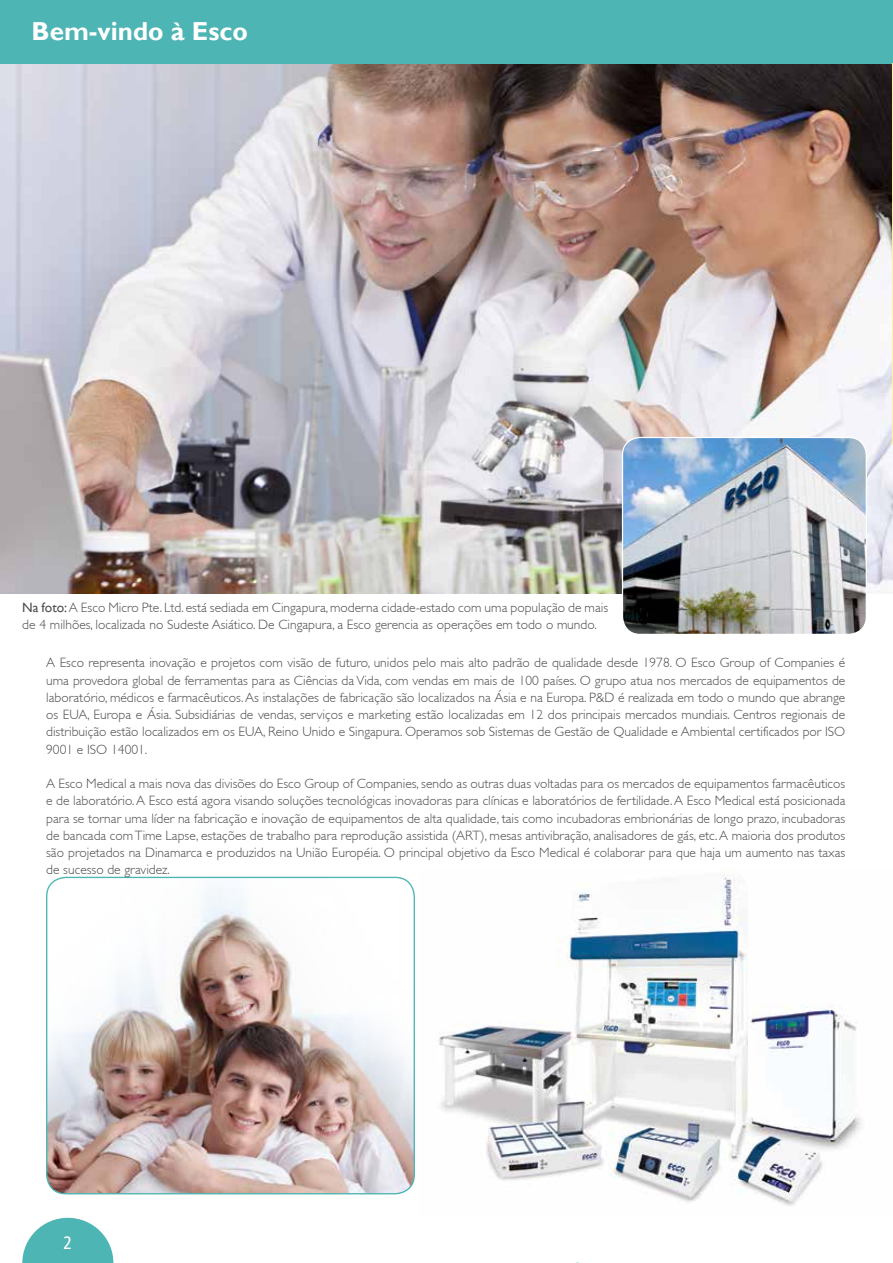
<style>
.page{position:relative;width:893px;height:1263px;background:#fff}
.page>*{position:absolute;margin:0;border:0;box-sizing:border-box;transform-origin:0 0}
.t1{font:700 25.95px "Gill Sans";color:#fff}
.t2{font:condensed 18px "Frutiger LT";color:#fff}
.t3{font:300 13.5px/17.2px "Gill Sans";color:#4c4c4e;text-align:justify}
.s1{font-weight:400}
</style>
<div class="page">
<svg style="left:22px;top:1218px;width:91px;height:45px"></svg>
<img style="left:0;top:64px;width:893px;height:530px">
<div style="left:0;top:0;width:893px;height:64px;background:#4db5b3"></div>
<hr style="left:892px;top:64px;width:1px;height:380px;background:#fcf2b1">
<img style="left:622px;top:437px;width:244px;height:196px">
<div style="left:622px;top:437px;width:245px;height:198px;border:1px solid #fff;border-radius:18px"></div>
<img style="left:439px;top:868px;width:422px;height:338px">
<img style="left:47px;top:877px;width:367px;height:317px">
<div style="left:46px;top:877px;width:369px;height:317px;border:1px solid #4db5b3;border-radius:19px"></div>
<h1 class="t1" style="left:32px;top:16px;width:218px">Bem-vindo à Esco</h1>
<p class="t3" style="left:22px;top:599px;width:587px"><span class="s1">Na foto:</span> A Esco Micro Pte. Ltd. está sediada em Cingapura, moderna cidade-estado com uma população de mais de 4 milhões, localizada no Sudeste Asiático. De Cingapura, a Esco gerencia as operações em todo o mundo.</p>
<p class="t3" style="left:46px;top:654px;width:801px">A Esco representa inovação e projetos com visão de futuro, unidos pelo mais alto padrão de qualidade desde 1978. O Esco Group of Companies é uma provedora global de ferramentas para as Ciências da Vida, com vendas em mais de 100 países. O grupo atua nos mercados de equipamentos de laboratório, médicos e farmacêuticos. As instalações de fabricação são localizados na Ásia e na Europa. P&amp;D é realizada em todo o mundo que abrange os EUA, Europa e Ásia. Subsidiárias de vendas, serviços e marketing estão localizadas em 12 dos principais mercados mundiais. Centros regionais de distribuição estão localizados em os EUA, Reino Unido e Singapura. Operamos sob Sistemas de Gestão de Qualidade e Ambiental certificados por ISO 9001 e ISO 14001.</p>
<p class="t3" style="left:46px;top:775px;width:801px">A Esco Medical a mais nova das divisões do Esco Group of Companies, sendo as outras duas voltadas para os mercados de equipamentos farmacêuticos e de laboratório. A Esco está agora visando soluções tecnológicas inovadoras para clínicas e laboratórios de fertilidade. A Esco Medical está posicionada para se tornar uma líder na fabricação e inovação de equipamentos de alta qualidade, tais como incubadoras embrionárias de longo prazo, incubadoras de bancada com Time Lapse, estações de trabalho para reprodução assistida (ART), mesas antivibração, analisadores de gás, etc. A maioria dos produtos são projetados na Dinamarca e produzidos na União Européia. O principal objetivo da Esco Medical é colaborar para que haja um aumento nas taxas de sucesso de gravidez.</p>
<h2 class="t2" style="left:63px;top:1232px;width:10px">2</h2>
</div>
